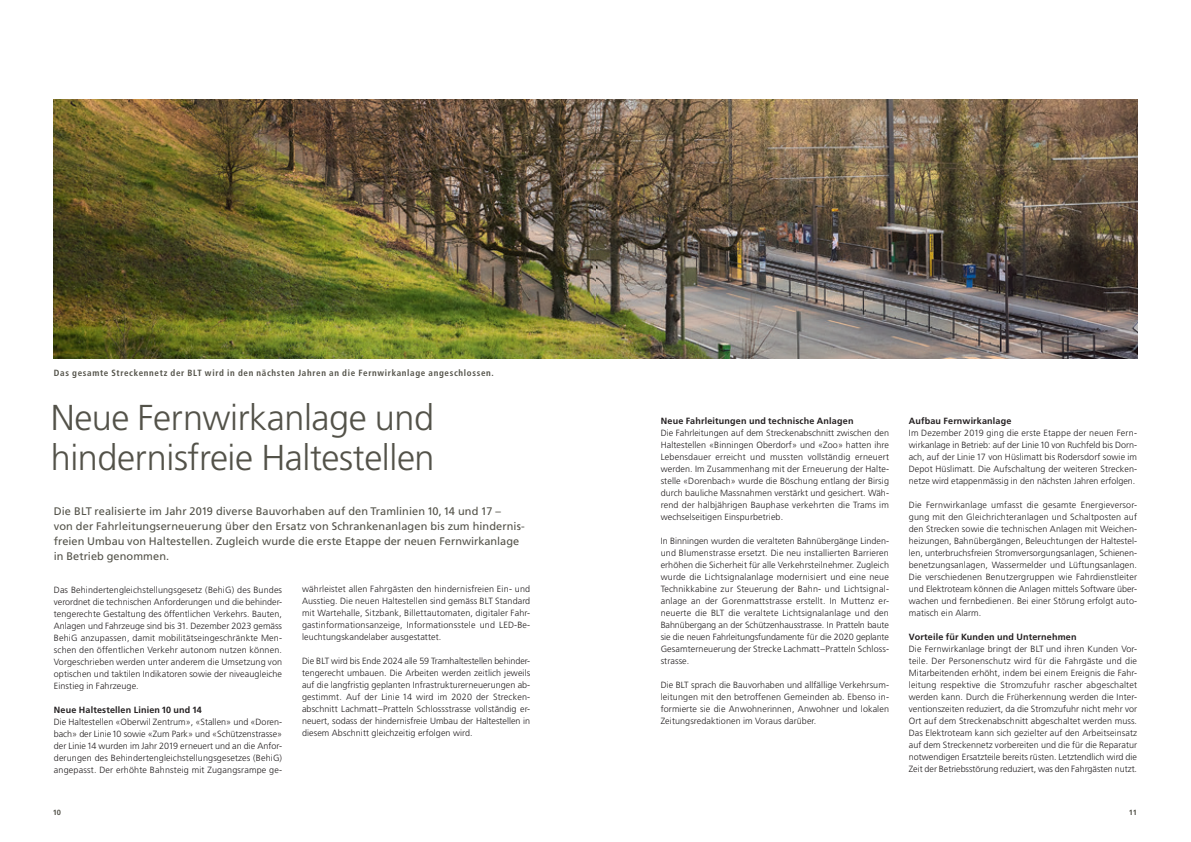
<style>
.page{position:relative;width:1191px;height:842px;background:#fff}
.page>*{position:absolute;margin:0;border:0;box-sizing:border-box;transform-origin:0 0}
.t1{font:300 36px/40px "Frutiger LT Std";letter-spacing:-.01em;color:#535249}
.t2{font:11px/15px "Frutiger LT Std";letter-spacing:.005em;color:#535249}
.t3{font:300 9px/12px "Frutiger LT Std";letter-spacing:.01em;color:#231f20;text-align:justify}
.t4{font:700 9px "Frutiger LT Std";letter-spacing:.02em;color:#231f20}
.t5{font:700 condensed 9px "Frutiger LT Std";letter-spacing:.075em;color:#535249}
.t6{font:700 7.5px "Frutiger LT Std";color:#535249}
</style>
<div class="page">
<img style="left:54px;top:99px;width:1083px;height:259px">
<p class="t5" style="left:54px;top:368px;width:441px">Das gesamte Streckennetz der BLT wird in den nächsten Jahren an die Fernwirkanlage angeschlossen.</p>
<h1 class="t1" style="left:51px;top:399px;width:385px">Neue Fernwirkanlage und hindernisfreie Haltestellen</h1>
<p class="t2" style="left:54px;top:503px;width:472px">Die BLT realisierte im Jahr 2019 diverse Bauvorhaben auf den Tramlinien 10, 14 und 17 –<br>von der Fahrleitungserneuerung über den Ersatz von Schrankenanlagen bis zum hindernis&shy;freien Umbau von Haltestellen. Zugleich wurde die erste Etappe der neuen Fernwirkanlage in Betrieb genommen.</p>
<p class="t3" style="left:54px;top:583px;width:230px">Das Behindertengleichstellungsgesetz (BehiG) des Bundes verordnet die technischen Anforderungen und die behinder&shy;tengerechte Gestaltung des öffentlichen Verkehrs. Bauten, Anlagen und Fahrzeuge sind bis 31. Dezember 2023 gemäss BehiG anzupassen, damit mobilitätseingeschränkte Men&shy;schen den öffentlichen Verkehr autonom nutzen können.<br>Vorgeschrieben werden unter anderem die Umsetzung von optischen und taktilen Indikatoren sowie der niveaugleiche Einstieg in Fahrzeuge.</p>
<p class="t4" style="left:54px;top:704px;width:149px">Neue Haltestellen Linien 10 und 14</p>
<p class="t3" style="left:54px;top:715px;width:230px">Die Haltestellen «Oberwil Zentrum», «Stallen» und «Doren&shy;bach» der Linie 10 sowie «Zum Park» und «Schützenstrasse» der Linie 14 wurden im Jahr 2019 erneuert und an die Anfor&shy;derungen des Behindertengleichstellungsgesetzes (BehiG) angepasst. Der erhöhte Bahnsteig mit Zugangsrampe ge-</p>
<p class="t3" style="left:302px;top:583px;width:230px">währleistet allen Fahrgästen den hindernisfreien Ein- und Ausstieg. Die neuen Haltestellen sind gemäss BLT Standard mit Wartehalle, Sitzbank, Billettautomaten, digitaler Fahr&shy;gastinformationsanzeige, Informationsstele und LED-Be&shy;leuchtungskandelaber ausgestattet.</p>
<p class="t3" style="left:302px;top:655px;width:230px;text-align:left">Die BLT wird bis Ende 2024 alle 59 Tramhaltestellen behinder&shy;tengerecht umbauen. Die Arbeiten werden zeitlich jeweils auf die langfristig geplanten Infrastrukturerneuerungen ab&shy;gestimmt. Auf der Linie 14 wird im 2020 der Strecken-- abschnitt Lachmatt–Pratteln Schlossstrasse vollständig er&shy;neuert, sodass der hindernisfreie Umbau der Haltestellen in diesem Abschnitt gleichzeitig erfolgen wird.</p>
<p class="t4" style="left:660px;top:416px;width:194px">Neue Fahrleitungen und technische Anlagen</p>
<p class="t3" style="left:660px;top:427px;width:230px">Die Fahrleitungen auf dem Streckenabschnitt zwischen den Haltestellen «Binningen Oberdorf» und «Zoo» hatten ihre Lebensdauer erreicht und mussten vollständig erneuert werden. Im Zusammenhang mit der Erneuerung der Halte&shy;stelle «Dorenbach» wurde die Böschung entlang der Birsig durch bauliche Massnahmen verstärkt und gesichert. Wäh&shy;rend der halbjährigen Bauphase verkehrten die Trams im wechselseitigen Einspurbetrieb.</p>
<p class="t3" style="left:660px;top:535px;width:230px">In Binningen wurden die veralteten Bahnübergänge Linden&shy;und Blumenstrasse ersetzt. Die neu installierten Barrieren erhöhen die Sicherheit für alle Verkehrsteilnehmer. Zugleich wurde die Lichtsignalanlage modernisiert und eine neue Technikkabine zur Steuerung der Bahn- und Lichtsignal&shy;anlage an der Gorenmattstrasse erstellt. In Muttenz er&shy;neuerte die BLT die veraltete Lichtsignalanlage und den Bahnübergang an der Schützenhausstrasse. In Pratteln baute sie die neuen Fahrleitungsfundamente für die 2020 geplante Gesamterneuerung der Strecke Lachmatt–Pratteln Schloss&shy;strasse.</p>
<p class="t3" style="left:660px;top:679px;width:230px">Die BLT sprach die Bauvorhaben und allfällige Verkehrsum&shy;leitungen mit den betroffenen Gemeinden ab. Ebenso in&shy;formierte sie die Anwohnerinnen, Anwohner und lokalen Zeitungsredaktionen im Voraus darüber.</p>
<p class="t4" style="left:909px;top:416px;width:104px">Aufbau Fernwirkanlage</p>
<p class="t3" style="left:909px;top:427px;width:230px">Im Dezember 2019 ging die erste Etappe der neuen Fern&shy;wirkanlage in Betrieb: auf der Linie 10 von Ruchfeld bis Dorn&shy;ach, auf der Linie 17 von Hüslimatt bis Rodersdorf sowie im Depot Hüslimatt. Die Aufschaltung der weiteren Strecken&shy;netze wird etappenmässig in den nächsten Jahren erfolgen.</p>
<p class="t3" style="left:909px;top:499px;width:230px">Die Fernwirkanlage umfasst die gesamte Energieversor&shy;gung mit den Gleichrichteranlagen und Schaltposten auf den Strecken sowie die technischen Anlagen mit Weichen&shy;heizungen, Bahnübergängen, Beleuchtungen der Haltestel&shy;len, unterbruchsfreien Stromversorgungsanlagen, Schienen&shy;benetzungsanlagen, Wassermelder und Lüftungsanlagen.<br>Die verschiedenen Benutzergruppen wie Fahrdienstleiter und Elektroteam können die Anlagen mittels Software über&shy;wachen und fernbedienen. Bei einer Störung erfolgt auto&shy;matisch ein Alarm.</p>
<p class="t4" style="left:909px;top:632px;width:169px">Vorteile für Kunden und Unternehmen</p>
<p class="t3" style="left:909px;top:643px;width:230px">Die Fernwirkanlage bringt der BLT und ihren Kunden Vor&shy;teile. Der Personenschutz wird für die Fahrgäste und die Mitarbeitenden erhöht, indem bei einem Ereignis die Fahr&shy;leitung respektive die Stromzufuhr rascher abgeschaltet werden kann. Durch die Früherkennung werden die Inter&shy;ventionszeiten reduziert, da die Stromzufuhr nicht mehr vor Ort auf dem Streckenabschnitt abgeschaltet werden muss.<br>Das Elektroteam kann sich gezielter auf den Arbeitseinsatz auf dem Streckennetz vorbereiten und die für die Reparatur notwendigen Ersatzteile bereits rüsten. Letztendlich wird die Zeit der Betriebsstörung reduziert, was den Fahrgästen nutzt.</p>
<p class="t6" style="left:53px;top:807px;width:10px">10</p>
<p class="t6" style="left:1128px;top:807px;width:10px">11</p>
</div>
